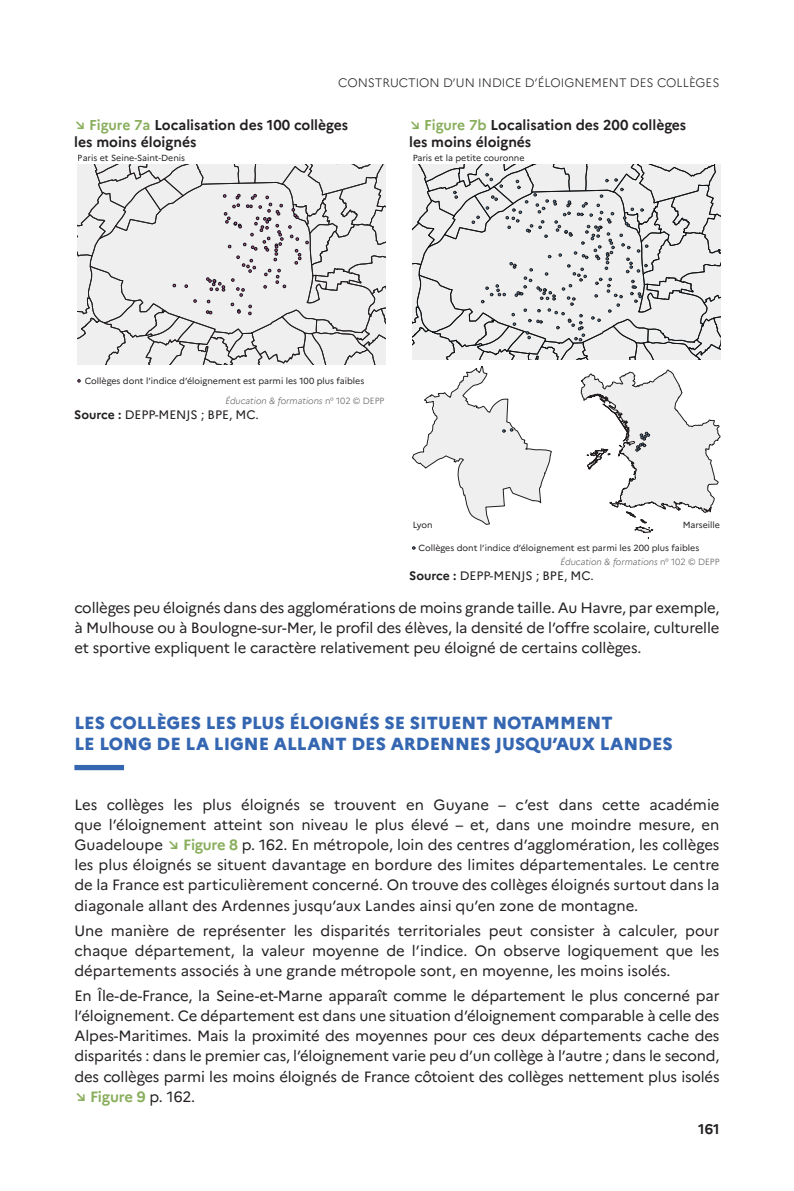
<style>
.page{position:relative;width:794px;height:1191px;background:#fff}
.page>*{position:absolute;margin:0;border:0;box-sizing:border-box;transform-origin:0 0}
.t1{font:800 17.5px/21px "Marianne";color:#3566b1}
.t2{font:14.88px/20.1px "Marianne";letter-spacing:-.01em;color:#231f20;text-align:justify}
.t3{font:700 14.35px/17.2px "Marianne";color:#231f20}
.t4{font:700 14px "Marianne";color:#231f20}
.t5{font:12.25px "Marianne";color:#231f20}
.t6{font:300 12.25px "Marianne";color:#231f20}
.t7{font:8.92px "Marianne";color:#231f20}
.t8{font:italic 300 8.92px "Marianne";color:#57585a}
.s1{color:#89ae5c}
.s2{font-style:normal}
.s3{font-weight:700}
.s4{font-weight:700;color:#89ae5c}
</style>
<div class="page">
<div style="left:74px;top:765px;width:50px;height:5px;background:#3566b1"></div>
<svg style="left:78px;top:165px;width:307px;height:199px"></svg>
<svg style="left:412px;top:165px;width:308px;height:374px"></svg>
<p class="t6" style="left:338px;top:75px;width:383px">CONSTRUCTION D’UN INDICE D’ÉLOIGNEMENT DES COLLÈGES</p>
<p class="t3" style="left:74px;top:116px;width:275px"><span class="s1">↘ Figure 7a</span> Localisation des 100 collèges les moins éloignés</p>
<p class="t7" style="left:78px;top:153px;width:109px">Paris et Seine-Saint-Denis</p>
<p class="t3" style="left:409px;top:116px;width:278px"><span class="s1">↘ Figure 7b</span> Localisation des 200 collèges les moins éloignés</p>
<p class="t7" style="left:412px;top:153px;width:114px">Paris et la petite couronne</p>
<p class="t7" style="left:85px;top:375px;width:281px">Collèges dont l’indice d’éloignement est parmi les 100 plus faibles</p>
<p class="t8" style="left:225px;top:395px;width:160px">Éducation &amp; formations <span class="s2">n° 102 © DEPP</span></p>
<p class="t5" style="left:74px;top:407px;width:186px"><span class="s3">Source :</span> DEPP-MENJS ; BPE, MC.</p>
<p class="t7" style="left:412px;top:519px;width:22px">Lyon</p>
<p class="t7" style="left:682px;top:519px;width:39px">Marseille</p>
<p class="t7" style="left:418px;top:542px;width:282px">Collèges dont l’indice d’éloignement est parmi les 200 plus faibles</p>
<p class="t8" style="left:560px;top:556px;width:160px">Éducation &amp; formations <span class="s2">n° 102 © DEPP</span></p>
<p class="t5" style="left:409px;top:568px;width:186px"><span class="s3">Source :</span> DEPP-MENJS ; BPE, MC.</p>
<p class="t2" style="left:74px;top:598px;width:646px">collèges peu éloignés dans des agglomérations de moins grande taille. Au Havre, par exemple, à Mulhouse ou à Boulogne-sur-Mer, le profil des élèves, la densité de l’offre scolaire, culturelle et sportive expliquent le caractère relativement peu éloigné de certains collèges.</p>
<p class="t1" style="left:74px;top:712px;width:600px">LES COLLÈGES LES PLUS ÉLOIGNÉS SE SITUENT NOTAMMENT<br>LE LONG DE LA LIGNE ALLANT DES ARDENNES JUSQU’AUX LANDES</p>
<p class="t2" style="left:74px;top:794px;width:646px">Les collèges les plus éloignés se trouvent en Guyane – c’est dans cette académie que l’éloignement atteint son niveau le plus élevé – et, dans une moindre mesure, en Guadeloupe <span class="s4">↘ Figure 8</span> p. 162. En métropole, loin des centres d’agglomération, les collèges les plus éloignés se situent davantage en bordure des limites départementales. Le centre de la France est particulièrement concerné. On trouve des collèges éloignés surtout dans la diagonale allant des Ardennes jusqu’aux Landes ainsi qu’en zone de montagne.</p>
<p class="t2" style="left:74px;top:920px;width:646px">Une manière de représenter les disparités territoriales peut consister à calculer, pour chaque département, la valeur moyenne de l’indice. On observe logiquement que les départements associés à une grande métropole sont, en moyenne, les moins isolés.</p>
<p class="t2" style="left:74px;top:985px;width:646px">En Île-de-France, la Seine-et-Marne apparaît comme le département le plus concerné par l’éloignement. Ce département est dans une situation d’éloignement comparable à celle des Alpes-Maritimes. Mais la proximité des moyennes pour ces deux départements cache des disparités : dans le premier cas, l’éloignement varie peu d’un collège à l’autre ; dans le second, des collèges parmi les moins éloignés de France côtoient des collèges nettement plus isolés <span class="s4">↘ Figure 9</span> p. 162.</p>
<p class="t4" style="left:698px;top:1120px;width:23px">161</p>
</div>
